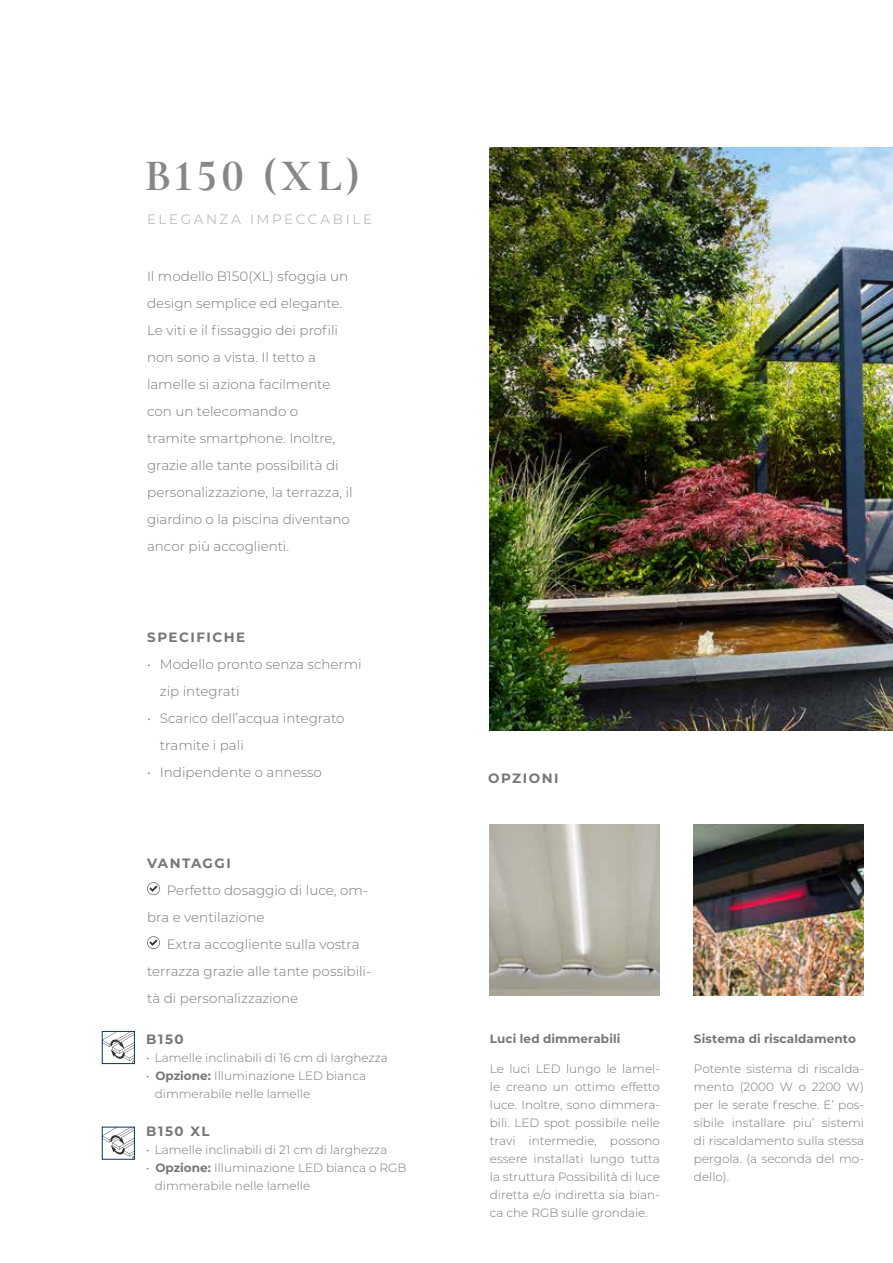
<style>
.page{position:relative;width:893px;height:1263px;background:#fff}
.page>*{position:absolute;margin:0;border:0;box-sizing:border-box;transform-origin:0 0}
.t1{font:700 45px "Cormorant Garamond";letter-spacing:.095em;color:#878787}
.t2{font:300 13.5px/27px "Montserrat";color:#767675}
.t3{font:700 13.5px "Montserrat";letter-spacing:.115em;color:#767675}
.t4{font:300 13.5px "Montserrat";letter-spacing:.195em;color:#a8a8a7}
.t5{font:300 12px/18px "Montserrat";color:#767675;text-align:justify}
.t6{font:700 12px "Montserrat";letter-spacing:.01em;color:#767675}
.s1{color:#646363}
.s2{font-weight:700}
</style>
<div class="page">
<img style="left:489px;top:147px;width:404px;height:583px">
<img style="left:693px;top:825px;width:170px;height:170px">
<img style="left:489px;top:825px;width:170px;height:170px">
<svg style="left:147px;top:882px;width:13px;height:13px"></svg>
<svg style="left:147px;top:936px;width:13px;height:13px"></svg>
<svg style="left:104px;top:1033px;width:29px;height:29px"></svg>
<div style="left:102px;top:1031px;width:33px;height:33px;border:1px solid #003863"></div>
<svg style="left:104px;top:1129px;width:29px;height:28px"></svg>
<div style="left:102px;top:1127px;width:33px;height:32px;border:1px solid #003863"></div>
<h1 class="t1" style="left:145px;top:148px;width:216px">B150 (XL)</h1>
<p class="t4" style="left:147px;top:210px;width:226px">ELEGANZA IMPECCABILE</p>
<p class="t2" style="left:147px;top:263px;width:207px">Il modello B150(XL) sfoggia un design semplice ed elegante.<br>Le viti e il fissaggio dei profili non sono a vista. Il tetto a lamelle si aziona facilmente con un telecomando o<br>tramite smartphone. Inoltre, grazie alle tante possibilità di personalizzazione, la terrazza, il giardino o la piscina diventano ancor più accoglienti.</p>
<p class="t3" style="left:147px;top:628px;width:100px">SPECIFICHE</p>
<p class="t2" style="left:160px;top:650px;width:203px;text-indent:-13px">• Modello pronto senza schermi zip integrati</p>
<p class="t2" style="left:160px;top:704px;width:186px;text-indent:-13px">• Scarico dell’acqua integrato tramite i pali</p>
<p class="t2" style="left:147px;top:758px;width:176px">• Indipendente o annesso</p>
<p class="t3" style="left:147px;top:853px;width:85px">VANTAGGI</p>
<p class="t2" style="left:147px;top:876px;width:222px;text-indent:20px">Perfetto dosaggio di luce, om&shy;bra e ventilazione</p>
<p class="t2" style="left:147px;top:930px;width:226px;text-indent:20px">Extra accogliente sulla vostra terrazza grazie alle tante possibili&shy;tà di personalizzazione</p>
<p class="t3" style="left:146px;top:1030px;width:39px">B150</p>
<p class="t5" style="left:146px;top:1049px;width:243px"><span class="s1">•</span> Lamelle inclinabili di 16 cm di larghezza</p>
<p class="t5" style="left:155px;top:1067px;width:213px;text-indent:-9px"><span class="s1">•</span> <span class="s2">Opzione:</span> Illuminazione LED bianca dimmerabile nelle lamelle</p>
<p class="t3" style="left:146px;top:1121px;width:65px">B150 XL</p>
<p class="t5" style="left:146px;top:1140px;width:243px"><span class="s1">•</span> Lamelle inclinabili di 21 cm di larghezza</p>
<p class="t5" style="left:155px;top:1158px;width:253px;text-indent:-9px"><span class="s1">•</span> <span class="s2">Opzione:</span> Illuminazione LED bianca o RGB dimmerabile nelle lamelle</p>
<p class="t3" style="left:488px;top:768px;width:72px">OPZIONI</p>
<p class="t6" style="left:490px;top:1030px;width:132px">Luci led dimmerabili</p>
<p class="t6" style="left:694px;top:1030px;width:164px">Sistema di riscaldamento</p>
<p class="t5" style="left:490px;top:1059px;width:172px">Le luci LED lungo le lamel&shy;le creano un ottimo effetto luce. Inoltre, sono dimmera&shy;bili. LED spot possibile nelle travi intermedie, possono essere installati lungo tutta la struttura Possibilità di luce diretta e/o indiretta sia bian&shy;ca che RGB sulle grondaie.</p>
<p class="t5" style="left:694px;top:1059px;width:172px">Potente sistema di riscalda&shy;mento (2000 W o 2200 W) per le serate fresche. E’ pos&shy;sibile installare piu’ sistemi di riscaldamento sulla stessa pergola. (a seconda del mo&shy;dello).</p>
</div>
